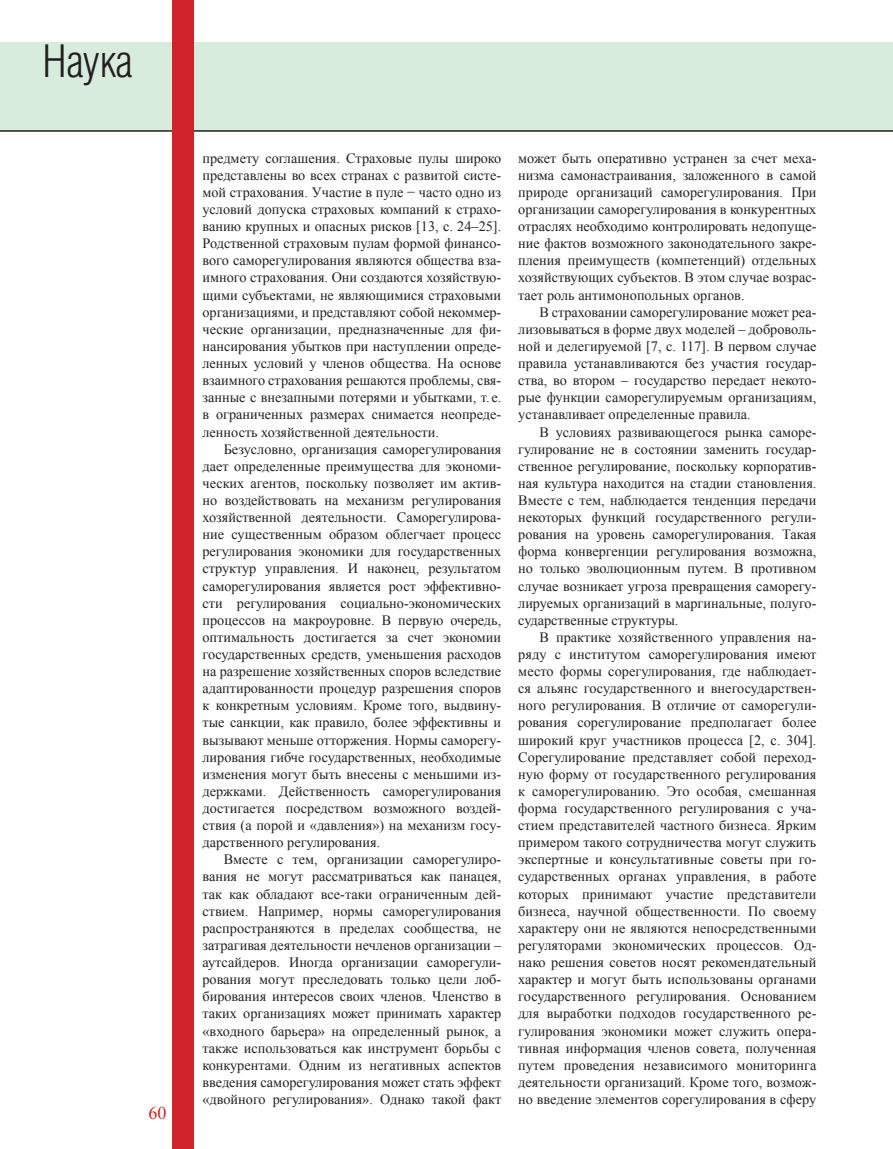
<style>
.page{position:relative;width:893px;height:1149px;background:#fff}
.page>*{position:absolute;margin:0;border:0;box-sizing:border-box;transform-origin:0 0}
.t1{font:43.5px "AG Letterica Cond L";letter-spacing:-.01em;color:#231f20}
.t2{font:18px "Times New Roman";color:#d1232a}
.Основной{font:14.25px/17.1px "Times New Roman";color:#231f20;text-align:justify}
</style>
<div class="page">
<div style="left:0;top:43px;width:893px;height:88px;background:#d8ecdd"></div>
<hr style="left:0;top:130px;width:893px;height:2px;background:#231f20">
<div style="left:172px;top:0;width:21px;height:1148px;background:#d1232a"></div>
<h1 class="t1" style="left:43px;top:36px;width:92px">Наука</h1>
<p class="t2" style="left:148px;top:1100px;width:19px">60</p>
<p class="Основной" style="left:202px;top:149px;width:300px">предмету соглашения. Страховые пулы широко представлены во всех странах с развитой систе&shy;мой страхования. Участие в пуле − часто одно из условий допуска страховых компаний к страхо&shy;ванию крупных и опасных рисков [13, с. 24–25].<br>Родственной страховым пулам формой финансо&shy;вого саморегулирования являются общества вза&shy;имного страхования. Они создаются хозяйствую&shy;щими субъектами, не являющимися страховыми организациями, и представляют собой некоммер&shy;ческие организации, предназначенные для фи&shy;нансирования убытков при наступлении опреде&shy;ленных условий у членов общества. На основе взаимного страхования решаются проблемы, свя&shy;занные с внезапными потерями и убытками, т. е. в ограниченных размерах снимается неопреде&shy;ленность хозяйственной деятельности.</p>
<p class="Основной" style="left:202px;top:440px;width:300px;text-indent:21px">Безусловно, организация саморегулирования дает определенные преимущества для экономи&shy;ческих агентов, поскольку позволяет им актив&shy;но воздействовать на механизм регулирования хозяйственной деятельности. Саморегулирова&shy;ние существенным образом облегчает процесс регулирования экономики для государственных структур управления. И наконец, результатом саморегулирования является рост эффективно&shy;сти регулирования социально-экономических процессов на макроуровне. В первую очередь, оптимальность достигается за счет экономии государственных средств, уменьшения расходов на разрешение хозяйственных споров вследствие адаптированности процедур разрешения споров к конкретным условиям. Кроме того, выдвину&shy;тые санкции, как правило, более эффективны и вызывают меньше отторжения. Нормы саморегу&shy;лирования гибче государственных, необходимые изменения могут быть внесены с меньшими из&shy;держками. Действенность саморегулирования достигается посредством возможного воздей&shy;ствия (а порой и «давления») на механизм госу&shy;дарственного регулирования.</p>
<p class="Основной" style="left:202px;top:850px;width:300px;text-indent:21px">Вместе с тем, организации саморегулиро&shy;вания не могут рассматриваться как панацея, так как обладают все‑таки ограниченным дей&shy;ствием. Например, нормы саморегулирования распространяются в пределах сообщества, не затрагивая деятельности нечленов организации – аутсайдеров. Иногда организации саморегули&shy;рования могут преследовать только цели лоб&shy;бирования интересов своих членов. Членство в таких организациях может принимать характер «входного барьера» на определенный рынок, а также использоваться как инструмент борьбы с конкурентами. Одним из негативных аспектов введения саморегулирования может стать эффект «двойного регулирования». Однако такой факт</p>
<p class="Основной" style="left:518px;top:149px;width:300px">может быть оперативно устранен за счет меха&shy;низма самонастраивания, заложенного в самой природе организаций саморегулирования. При организации саморегулирования в конкурентных отраслях необходимо контролировать недопуще&shy;ние фактов возможного законодательного закре&shy;пления преимуществ (компетенций) отдельных хозяйствующих субъектов. В этом случае возрас&shy;тает роль антимонопольных органов.</p>
<p class="Основной" style="left:518px;top:303px;width:300px;text-indent:21px">В страховании саморегулирование может реа&shy;лизовываться в форме двух моделей – доброволь&shy;ной и делегируемой [7, с. 117]. В первом случае правила устанавливаются без участия государ&shy;ства, во втором – государство передает некото&shy;рые функции саморегулируемым организациям, устанавливает определенные правила.</p>
<p class="Основной" style="left:518px;top:423px;width:300px;text-indent:21px">В условиях развивающегося рынка саморе&shy;гулирование не в состоянии заменить государ&shy;ственное регулирование, поскольку корпоратив&shy;ная культура находится на стадии становления.<br>Вместе с тем, наблюдается тенденция передачи некоторых функций государственного регули&shy;рования на уровень саморегулирования. Такая форма конвергенции регулирования возможна, но только эволюционным путем. В противном случае возникает угроза превращения саморегу&shy;лируемых организаций в маргинальные, полуго&shy;сударственные структуры.</p>
<p class="Основной" style="left:518px;top:628px;width:300px;text-indent:21px">В практике хозяйственного управления на&shy;ряду с институтом саморегулирования имеют место формы сорегулирования, где наблюдает&shy;ся альянс государственного и внегосударствен&shy;ного регулирования. В отличие от саморегули&shy;рования сорегулирование предполагает более широкий круг участников процесса [2, с. 304].<br>Сорегулирование представляет собой переход&shy;ную форму от государственного регулирования к саморегулированию. Это особая, смешанная форма государственного регулирования с уча&shy;стием представителей частного бизнеса. Ярким примером такого сотрудничества могут служить экспертные и консультативные советы при го&shy;сударственных органах управления, в работе которых принимают участие представители бизнеса, научной общественности. По своему характеру они не являются непосредственными регуляторами экономических процессов. Од&shy;нако решения советов носят рекомендательный характер и могут быть использованы органами государственного регулирования. Основанием для выработки подходов государственного ре&shy;гулирования экономики может служить опера&shy;тивная информация членов совета, полученная путем проведения независимого мониторинга деятельности организаций. Кроме того, возмож&shy;но введение элементов сорегулирования в сферу</p>
</div>
